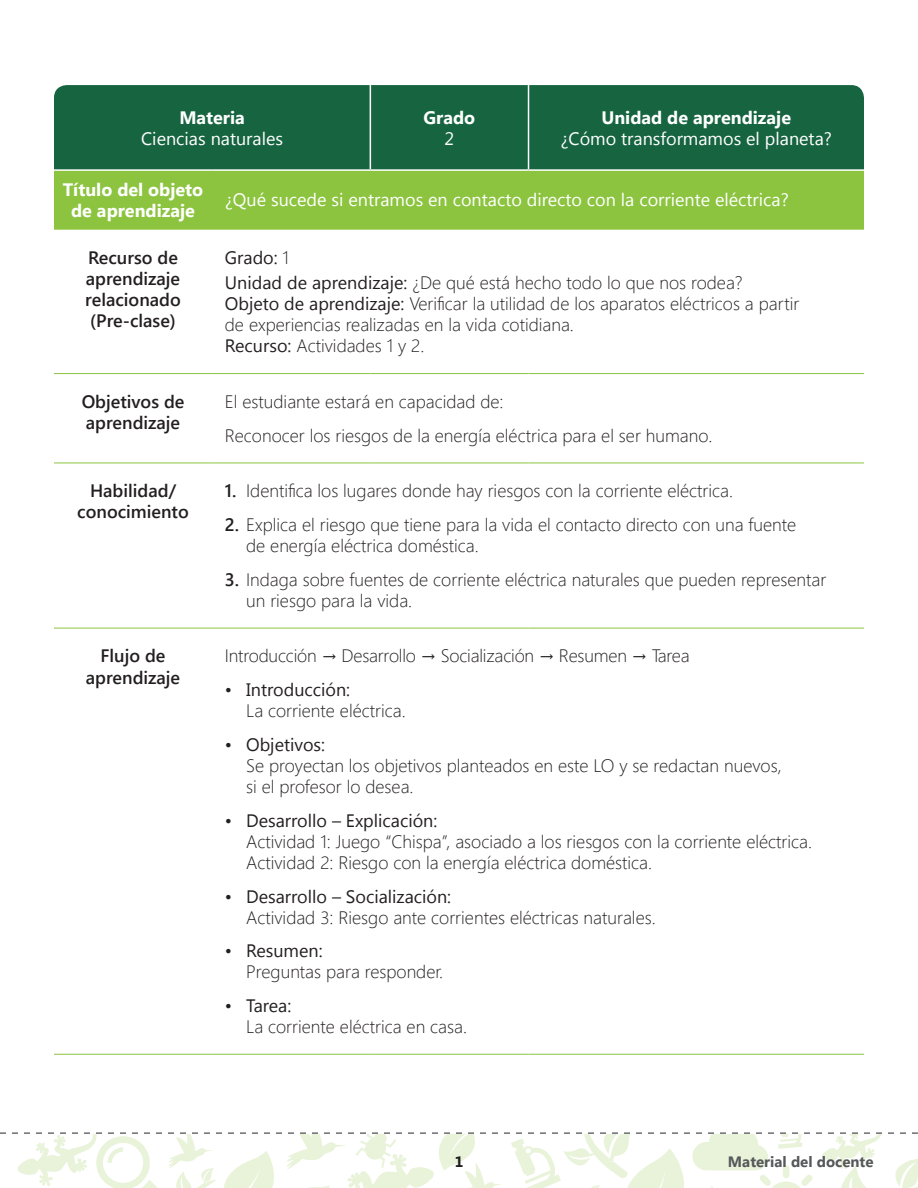
<style>
.page{position:relative;width:918px;height:1188px;background:#fff}
.page>*{position:absolute;margin:0;border:0;box-sizing:border-box;transform-origin:0 0}
.t1{font:300 18px/21px "Segoe UI";color:#231f20}
.t2{font:18px "Segoe UI";color:#fff}
.t3{font:600 18px/21px "Segoe UI";color:#231f20}
.t4{font:18px "Segoe UI";color:#231f20}
.t5{font:700 18px/21px "Segoe UI";color:#fff;text-align:center}
.t6{font:700 15px "Segoe UI";color:#57585a}
.t7{font:700 15px "Segoe UI";color:#231f20}
.s1{font-weight:400}
.s2{font-weight:600}
</style>
<div class="page">
<svg style="left:0;top:1132px;width:918px;height:56px"></svg>
<div style="left:54px;top:85px;width:810px;height:84px;background:#176540"></div>
<div style="left:54px;top:171px;width:810px;height:59px;background:#8cc440"></div>
<hr style="left:370px;top:85px;width:1px;height:84px;background:#fff">
<hr style="left:528px;top:85px;width:1px;height:84px;background:#fff">
<hr style="left:54px;top:463px;width:158px;height:1px;background:#8cc440">
<hr style="left:212px;top:463px;width:158px;height:1px;background:#8cc440">
<hr style="left:370px;top:463px;width:159px;height:1px;background:#8cc440">
<hr style="left:529px;top:463px;width:335px;height:1px;background:#8cc440">
<hr style="left:54px;top:628px;width:158px;height:1px;background:#8cc440">
<hr style="left:212px;top:628px;width:158px;height:1px;background:#8cc440">
<hr style="left:370px;top:628px;width:159px;height:1px;background:#8cc440">
<hr style="left:529px;top:628px;width:335px;height:1px;background:#8cc440">
<hr style="left:54px;top:1054px;width:158px;height:1px;background:#8cc440">
<hr style="left:212px;top:1054px;width:158px;height:1px;background:#8cc440">
<hr style="left:370px;top:1054px;width:159px;height:1px;background:#8cc440">
<hr style="left:529px;top:1054px;width:335px;height:1px;background:#8cc440">
<hr style="left:54px;top:373px;width:158px;height:1px;background:#8cc440">
<hr style="left:212px;top:373px;width:158px;height:1px;background:#8cc440">
<hr style="left:370px;top:373px;width:159px;height:1px;background:#8cc440">
<hr style="left:529px;top:373px;width:335px;height:1px;background:#8cc440">
<p class="t5" style="left:179px;top:106px;width:67px">Materia</p>
<p class="t2" style="left:141px;top:126px;width:143px">Ciencias naturales</p>
<p class="t5" style="left:424px;top:106px;width:53px">Grado</p>
<p class="t2" style="left:445px;top:126px;width:11px">2</p>
<p class="t5" style="left:601px;top:106px;width:191px">Unidad de aprendizaje</p>
<p class="t2" style="left:560px;top:126px;width:273px">¿Cómo transformamos el planeta?</p>
<p class="t5" style="left:63px;top:178px;width:142px">Título del objeto de aprendizaje</p>
<p class="t2" style="left:225px;top:188px;width:565px">¿Qué sucede si entramos en contacto directo con la corriente eléctrica?</p>
<p class="t3" style="left:85px;top:247px;width:97px">Recurso de aprendizaje relacionado (Pre-clase)</p>
<p class="t1" style="left:225px;top:244px;width:519px;line-height:25.2px"><span class="s1">Grado:</span> 1<br><span class="s1">Unidad de aprendizaje:</span> ¿De qué está hecho todo lo que nos rodea?</p>
<p class="t1" style="left:225px;top:293px;width:576px"><span class="s1">Objeto de aprendizaje:</span> Verificar la utilidad de los aparatos eléctricos a partir de experiencias realizadas en la vida cotidiana.<br><span class="s1">Recurso:</span> Actividades 1 y 2.</p>
<p class="t3" style="left:82px;top:391px;width:104px">Objetivos de aprendizaje</p>
<p class="t1" style="left:225px;top:384px;width:489px;line-height:33.8px">El estudiante estará en capacidad de:<br>Reconocer los riesgos de la energía eléctrica para el ser humano.</p>
<p class="t3" style="left:77px;top:480px;width:113px;text-align:center">Habilidad/ conocimiento</p>
<p class="t1" style="left:225px;top:480px;width:510px"><span class="s2">1.</span> Identifica los lugares donde hay riesgos con la corriente eléctrica.</p>
<p class="t1" style="left:246px;top:513px;width:552px;text-indent:-21px"><span class="s2">2.</span> Explica el riesgo que tiene para la vida el contacto directo con una fuente de energía eléctrica doméstica.</p>
<p class="t1" style="left:246px;top:568px;width:582px;text-indent:-21px"><span class="s2">3.</span> Indaga sobre fuentes de corriente eléctrica naturales que pueden representar un riesgo para la vida.</p>
<p class="t3" style="left:86px;top:645px;width:96px;text-align:center">Flujo de aprendizaje</p>
<p class="t1" style="left:225px;top:645px;width:466px">Introducción → Desarrollo → Socialización → Resumen → Tarea</p>
<p class="t4" style="left:225px;top:677px;width:127px">• Introducción:</p>
<p class="t1" style="left:246px;top:700px;width:161px">La corriente eléctrica.</p>
<p class="t4" style="left:225px;top:732px;width:102px">• Objetivos:</p>
<p class="t1" style="left:246px;top:754px;width:537px">Se proyectan los objetivos planteados en este LO y se redactan nuevos, si el profesor lo desea.</p>
<p class="t4" style="left:225px;top:808px;width:214px">• Desarrollo – Explicación:</p>
<p class="t1" style="left:246px;top:830px;width:567px">Actividad 1: Juego “Chispa”, asociado a los riesgos con la corriente eléctrica.<br>Actividad 2: Riesgo con la energía eléctrica doméstica.</p>
<p class="t4" style="left:225px;top:884px;width:228px">• Desarrollo – Socialización:</p>
<p class="t1" style="left:246px;top:906px;width:411px">Actividad 3: Riesgo ante corrientes eléctricas naturales.</p>
<p class="t4" style="left:225px;top:938px;width:99px">• Resumen:</p>
<p class="t1" style="left:246px;top:961px;width:199px">Preguntas para responder.</p>
<p class="t4" style="left:225px;top:993px;width:68px">• Tarea:</p>
<p class="t1" style="left:246px;top:1015px;width:222px">La corriente eléctrica en casa.</p>
<p class="t7" style="left:455px;top:1151px;width:10px">1</p>
<p class="t6" style="left:728px;top:1151px;width:147px">Material del docente</p>
</div>
